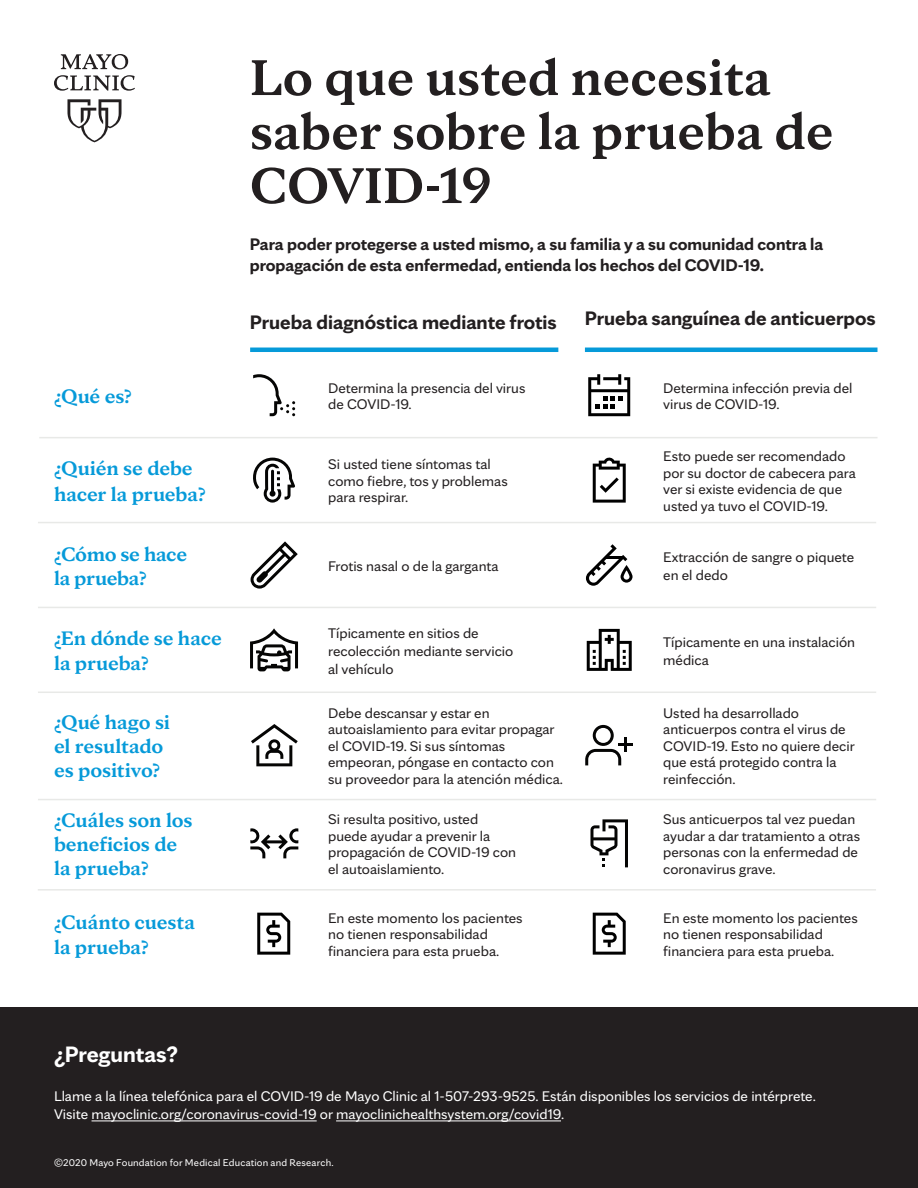
<style>
.page{position:relative;width:918px;height:1188px;background:#fff}
.page>*{position:absolute;margin:0;border:0;box-sizing:border-box;transform-origin:0 0}
.t1{font:700 54px/54px "Mayo Clinic Serif";color:#231f20}
.t2{font:700 24px "Mayo Clinic Sans";color:#fff}
.t3{font:700 21px/24px "Mayo Clinic Serif";letter-spacing:-.005em;color:#069ad9}
.t4{font:700 21px "Mayo Clinic Sans";color:#231f20}
.t5{font:700 18px/21.6px "Mayo Clinic Sans";color:#231f20}
.t6{font:15px/16.5px "Mayo Clinic Sans";color:#231f20}
.t7{font:15px/18px "Mayo Clinic Sans";color:#fff}
.MC_-_DISCLOSURE{font:10.5px "Mayo Clinic Sans";letter-spacing:.015em;color:#fff}
</style>
<div class="page">
<hr style="left:38px;top:522px;width:838px;height:1px;background:#e8e9e7">
<hr style="left:38px;top:692px;width:838px;height:1px;background:#e8e9e7">
<hr style="left:38px;top:889px;width:838px;height:2px;background:#e8e9e7">
<hr style="left:250px;top:348px;width:308px;height:4px;background:#069ad9">
<hr style="left:585px;top:348px;width:292px;height:4px;background:#069ad9">
<svg style="left:253px;top:374px;width:42px;height:42px"></svg>
<svg style="left:253px;top:458px;width:42px;height:45px"></svg>
<svg style="left:251px;top:541px;width:47px;height:48px"></svg>
<svg style="left:250px;top:628px;width:48px;height:43px"></svg>
<svg style="left:250px;top:828px;width:48px;height:30px"></svg>
<svg style="left:257px;top:913px;width:33px;height:42px"></svg>
<svg style="left:593px;top:913px;width:33px;height:42px"></svg>
<svg style="left:588px;top:374px;width:42px;height:42px"></svg>
<svg style="left:593px;top:458px;width:33px;height:45px"></svg>
<svg style="left:586px;top:544px;width:47px;height:42px"></svg>
<hr style="left:606px;top:556px;width:17px;height:3px;background:#000">
<svg style="left:587px;top:629px;width:45px;height:42px"></svg>
<svg style="left:590px;top:819px;width:38px;height:48px"></svg>
<hr style="left:39px;top:437px;width:839px;height:1px;background:#e8e9e7">
<hr style="left:38px;top:607px;width:838px;height:1px;background:#e8e9e7">
<hr style="left:38px;top:799px;width:838px;height:1px;background:#e8e9e7">
<svg style="left:54px;top:54px;width:81px;height:88px"></svg>
<svg style="left:251px;top:724px;width:47px;height:42px"></svg>
<svg style="left:585px;top:725px;width:36px;height:40px"></svg>
<hr style="left:624px;top:737px;width:3px;height:15px;background:#050504">
<hr style="left:618px;top:743px;width:15px;height:3px;background:#050504">
<div style="left:0;top:1008px;width:918px;height:180px;background:#231f20"></div>
<hr style="left:92px;top:1121px;width:225px;height:1px;background:#fff">
<hr style="left:336px;top:1121px;width:225px;height:1px;background:#fff">
<p class="t1" style="left:250px;top:44px;width:585px">Lo que usted necesita saber sobre la prueba de<br>COVID-19</p>
<p class="t5" style="left:250px;top:231px;width:575px">Para poder protegerse a usted mismo, a su familia y a su comunidad contra la propagación de esta enfermedad, entienda los hechos del COVID-19.</p>
<p class="t4" style="left:250px;top:305px;width:309px">Prueba diagnóstica mediante frotis</p>
<p class="t4" style="left:585px;top:302px;width:292px">Prueba sanguínea de anticuerpos</p>
<p class="t3" style="left:54px;top:382px;width:79px">¿Qué es?</p>
<p class="t6" style="left:663px;top:378px;width:191px">Determina infección previa del virus de COVID-19.</p>
<p class="t6" style="left:328px;top:378px;width:199px">Determina la presencia del virus de COVID-19.</p>
<p class="t3" style="left:54px;top:453px;width:153px;line-height:25.2px">¿Quién se debe hacer la prueba?</p>
<p class="t6" style="left:663px;top:447px;width:194px">Esto puede ser recomendado por su doctor de cabecera para ver si existe evidencia de que usted ya tuvo el COVID-19.</p>
<p class="t6" style="left:328px;top:455px;width:181px">Si usted tiene síntomas tal como fiebre, tos y problemas para respirar.</p>
<p class="t3" style="left:54px;top:539px;width:135px">¿Cómo se hace la prueba?</p>
<p class="t6" style="left:663px;top:546px;width:192px;line-height:18px">Extracción de sangre o piquete en el dedo</p>
<p class="t6" style="left:328px;top:622px;width:187px;line-height:18px">Típicamente en sitios de recolección mediante servicio al vehículo</p>
<p class="t6" style="left:328px;top:556px;width:172px">Frotis nasal o de la garganta</p>
<p class="t3" style="left:54px;top:623px;width:169px;line-height:25.2px">¿En dónde se hace la prueba?</p>
<p class="t6" style="left:663px;top:631px;width:193px;line-height:18px">Típicamente en una instalación médica</p>
<p class="t3" style="left:54px;top:708px;width:118px">¿Qué hago si el resultado es positivo?</p>
<p class="t6" style="left:663px;top:703px;width:193px">Usted ha desarrollado anticuerpos contra el virus de<br>COVID-19. Esto no quiere decir que está protegido contra la reinfección.</p>
<p class="t6" style="left:328px;top:703px;width:236px">Debe descansar y estar en autoaislamiento para evitar propagar el COVID-19. Si sus síntomas empeoran, póngase en contacto con su proveedor para la atención médica.</p>
<p class="t3" style="left:54px;top:806px;width:140px">¿Cuáles son los beneficios de la prueba?</p>
<p class="t6" style="left:663px;top:810px;width:198px">Sus anticuerpos tal vez puedan ayudar a dar tratamiento a otras personas con la enfermedad de coronavirus grave.</p>
<p class="t6" style="left:328px;top:908px;width:196px">En este momento los pacientes no tienen responsabilidad financiera para esta prueba.</p>
<p class="t6" style="left:328px;top:810px;width:190px">Si resulta positivo, usted puede ayudar a prevenir la propagación de COVID-19 con el autoaislamiento.</p>
<p class="t3" style="left:54px;top:907px;width:143px;line-height:25.2px">¿Cuánto cuesta la prueba?</p>
<p class="t6" style="left:663px;top:908px;width:196px">En este momento los pacientes no tienen responsabilidad financiera para esta prueba.</p>
<p class="t2" style="left:54px;top:1035px;width:125px">¿Preguntas?</p>
<p class="t7" style="left:54px;top:1086px;width:763px">Llame a la línea telefónica para el COVID-19 de Mayo Clinic al 1-507-293-9525. Están disponibles los servicios de intérprete.<br>Visite mayoclinic.org/coronavirus-covid-19 or mayoclinichealthsystem.org/covid19.</p>
<p class="MC_-_DISCLOSURE" style="left:54px;top:1154px;width:281px">©2020 Mayo Foundation for Medical Education and Research.</p>
</div>
